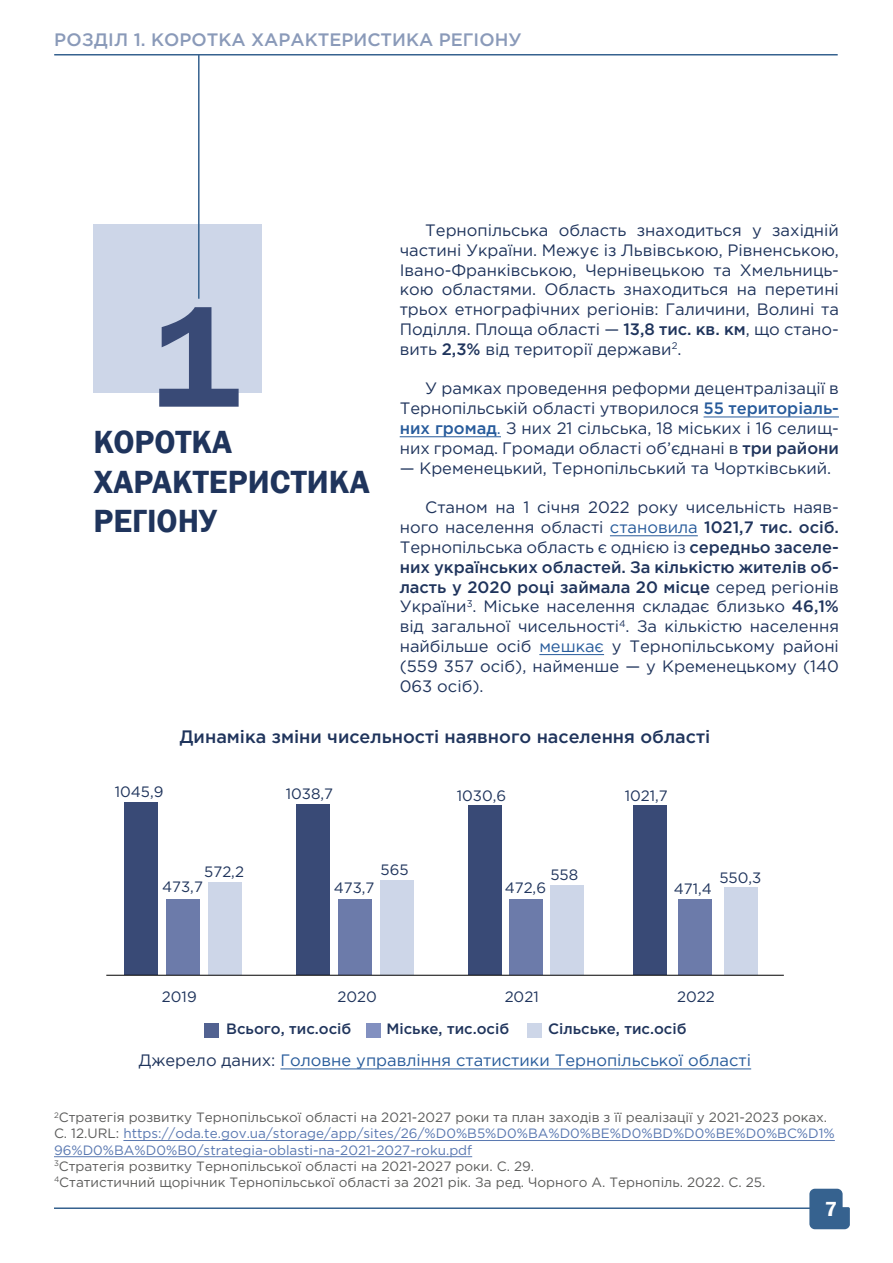
<style>
.page{position:relative;width:893px;height:1263px;background:#fff}
.page>*{position:absolute;margin:0;border:0;box-sizing:border-box;transform-origin:0 0}
.t1{font:600 147px "Franklin Gothic";color:#394a76}
.t2{font:600 33px/39.6px "Franklin Gothic";color:#1f345c}
.t3{font:600 21px "Franklin Gothic";color:#fff}
.t4{font:500 18px "Gotham Pro";color:#1f345c}
.t5{font:500 18px "Gotham Pro";color:#8a9ab9}
.t6{font:16.5px/19.8px "Gotham Pro";color:#1f345c;text-align:justify}
.t7{font:16.5px "Gotham Pro";color:#275b9b}
.t8{font:15px "Gotham Pro";color:#1f345c}
.t9{font:500 15px "Gotham Pro";color:#1f345c}
.t10{font:13.5px/16.2px "Gotham Pro";color:#5c5c5b}
.s1{font-weight:500}
.s2{font-weight:500;color:#275b9b}
.s3{color:#275b9b}
.s4{color:#1f345c}
.s5{color:#5978b1}
</style>
<div class="page">
<svg style="left:809px;top:1189px;width:41px;height:40px"></svg>
<hr style="left:54px;top:1207px;width:785px;height:2px;background:#36628f">
<hr style="left:54px;top:54px;width:784px;height:2px;background:#36628f">
<div style="left:94px;top:224px;width:168px;height:169px;background:#cdd6e8"></div>
<hr style="left:198px;top:55px;width:2px;height:244px;background:#36628f">
<hr style="left:704px;top:417px;width:135px;height:1px;background:#275b9b">
<hr style="left:400px;top:436px;width:101px;height:1px;background:#275b9b">
<hr style="left:610px;top:535px;width:88px;height:1px;background:#275b9b">
<hr style="left:539px;top:654px;width:65px;height:1px;background:#275b9b">
<div style="left:124px;top:802px;width:34px;height:172px;background:#394a76"></div>
<div style="left:166px;top:899px;width:34px;height:75px;background:#6c7baa"></div>
<div style="left:208px;top:882px;width:34px;height:92px;background:#cdd6e8"></div>
<div style="left:296px;top:804px;width:33px;height:170px;background:#394a76"></div>
<div style="left:338px;top:899px;width:34px;height:75px;background:#6c7baa"></div>
<div style="left:380px;top:880px;width:34px;height:94px;background:#cdd6e8"></div>
<div style="left:468px;top:805px;width:33px;height:169px;background:#394a76"></div>
<div style="left:509px;top:899px;width:33px;height:75px;background:#6c7baa"></div>
<div style="left:550px;top:885px;width:34px;height:89px;background:#cdd6e8"></div>
<div style="left:633px;top:805px;width:33px;height:169px;background:#394a76"></div>
<div style="left:678px;top:899px;width:34px;height:75px;background:#6c7baa"></div>
<div style="left:724px;top:887px;width:33px;height:87px;background:#cdd6e8"></div>
<hr style="left:106px;top:975px;width:678px;height:1px;background:#000">
<div style="left:204px;top:1023px;width:15px;height:14px;background:#526291"></div>
<div style="left:366px;top:1023px;width:14px;height:14px;background:#8290c0"></div>
<div style="left:528px;top:1023px;width:14px;height:14px;background:#cdd6e8"></div>
<hr style="left:280px;top:1069px;width:471px;height:1px;background:#275b9b">
<hr style="left:123px;top:1140px;width:712px;height:1px;background:#5978b1">
<hr style="left:54px;top:1156px;width:418px;height:1px;background:#5978b1">
<p class="t5" style="left:54px;top:29px;width:469px">РОЗДІЛ 1. КОРОТКА ХАРАКТЕРИСТИКА РЕГІОНУ</p>
<p class="t6" style="left:400px;top:220px;width:441px;text-indent:26px">Тернопільська область знаходиться у західній частині України. Межує із Львівською, Рівненською, Івано-Франківською, Чернівецькою та Хмельниць&shy;кою областями. Область знаходиться на перетині трьох етнографічних регіонів: Галичини, Волині та Поділля. Площа області — <span class="s1">13,8 тис. кв. км</span>, що стано&shy;вить <span class="s1">2,3%</span> від території держави<sup>2</sup>.</p>
<p class="t6" style="left:400px;top:379px;width:441px;text-indent:26px">У рамках проведення реформи децентралізації в Тернопільській області утворилося <span class="s2">55 територіаль&shy;них громад</span><span class="s3">.</span> З них 21 сільська, 18 міських і 16 селищ&shy;них громад. Громади області об’єднані в <span class="s1">три райони</span></p>
<p class="t6" style="left:400px;top:458px;width:433px">— Кременецький, Тернопільський та Чортківський.</p>
<p class="t6" style="left:400px;top:497px;width:441px;text-indent:26px">Станом на 1 січня 2022 року чисельність наяв&shy;ного населення області <span class="s3">становила</span> <span class="s1">1021,7 тис. осіб.<br></span>Тернопільська область є однією із <span class="s1">середньо заселе&shy;них українських областей. За кількістю жителів об&shy;ласть у 2020 році займала 20 місце</span> серед регіонів України<sup>3</sup>. Міське населення складає близько <span class="s1">46,1% </span>від загальної чисельності<sup>4</sup>. За кількістю населення найбільше осіб <span class="s3">мешкає</span> у Тернопільському районі (559 357 осіб), найменше — у Кременецькому (140<br>063 осіб).</p>
<p class="t4" style="left:180px;top:726px;width:532px">Динаміка зміни чисельності наявного населення області</p>
<h1 class="t1" style="left:153px;top:267px;width:88px">1</h1>
<h2 class="t2" style="left:94px;top:423px;width:278px">КОРОТКА<br>ХАРАКТЕРИСТИКА<br>РЕГІОНУ</h2>
<p class="t8" style="left:115px;top:783px;width:50px">1045,9</p>
<p class="t8" style="left:286px;top:785px;width:49px">1038,7</p>
<p class="t8" style="left:457px;top:787px;width:51px">1030,6</p>
<p class="t8" style="left:625px;top:787px;width:45px">1021,7</p>
<p class="t8" style="left:204px;top:864px;width:41px">572,2</p>
<p class="t8" style="left:162px;top:879px;width:42px">473,7</p>
<p class="t8" style="left:380px;top:862px;width:30px">565</p>
<p class="t8" style="left:334px;top:879px;width:42px">473,7</p>
<p class="t8" style="left:550px;top:867px;width:29px">558</p>
<p class="t8" style="left:505px;top:879px;width:43px">472,6</p>
<p class="t8" style="left:674px;top:881px;width:40px">471,4</p>
<p class="t8" style="left:719px;top:869px;width:43px">550,3</p>
<p class="t8" style="left:162px;top:989px;width:36px">2019</p>
<p class="t8" style="left:337px;top:989px;width:41px">2020</p>
<p class="t8" style="left:505px;top:989px;width:36px">2021</p>
<p class="t8" style="left:677px;top:989px;width:39px">2022</p>
<p class="t9" style="left:226px;top:1020px;width:126px">Всього, тис.осіб</p>
<p class="t9" style="left:386px;top:1020px;width:124px">Міське, тис.осіб</p>
<p class="t9" style="left:548px;top:1020px;width:140px">Сільське, тис.осіб</p>
<p class="t7" style="left:139px;top:1051px;width:614px"><span class="s4">Джерело даних:</span> Головне управління статистики Тернопільської області</p>
<p class="t10" style="left:54px;top:1109px;width:782px"><sup>2</sup>Стратегія розвитку Тернопільської області на 2021-2027 роки та план заходів з її реалізації у 2021-2023 роках.<br>С. 12.URL: <span class="s5">https://oda.te.gov.ua/storage/app/sites/26/%D0%B5%D0%BA%D0%BE%D0%BD%D0%BE%D0%BC%D1% 96%D0%BA%D0%B0/strategia-oblasti-na-2021-2027-roku.pdf<br></span><sup>3</sup>Стратегія розвитку Тернопільської області на 2021-2027 роки. С. 29.<br><sup>4</sup>Статистичний щорічник Тернопільської області за 2021 рік. За ред. Чорного А. Тернопіль. 2022. С. 25.</p>
<p class="t3" style="left:825px;top:1196px;width:14px">7</p>
</div>
